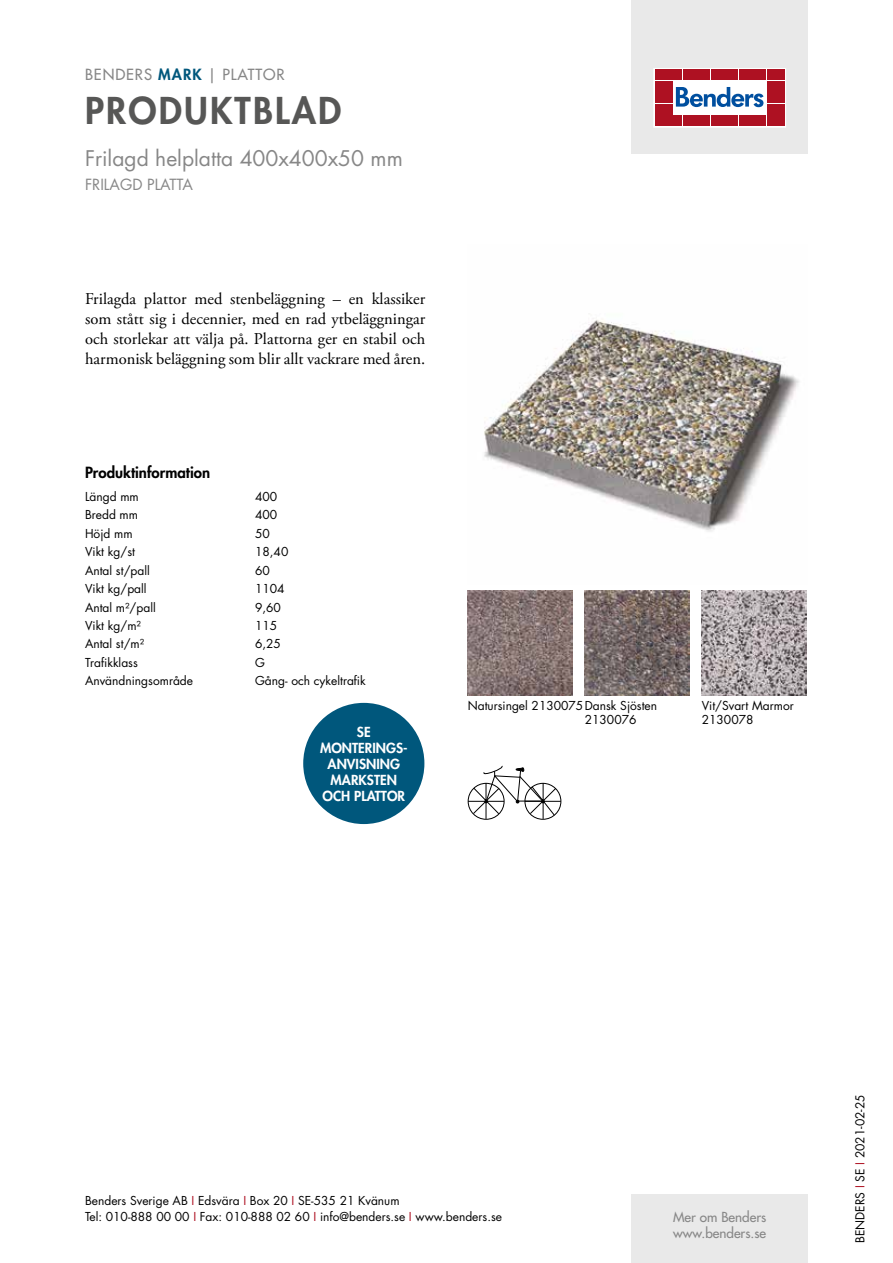
<style>
.page{position:relative;width:893px;height:1263px;background:#fff}
.page>*{position:absolute;margin:0;border:0;box-sizing:border-box;transform-origin:0 0}
.t1{font:800 36px "Futura Std";letter-spacing:.06em;color:#575756}
.t2{font:21px "Futura Std";color:#878787}
.t3{font:16.5px/19.8px "Adobe Garamond Pro";color:#000;text-align:justify}
.t4{font:500 15px "Futura Std";letter-spacing:.06em;color:#878787}
.t5{font:800 15px "Futura Std";color:#000}
.t6{font:15px "Futura Std";color:#878787}
.t7{font:800 13.5px/16.2px "Futura Std";color:#fff;text-align:center}
.t8{font:500 13.5px/16.2px "Futura Std";color:#878787}
.t9{font:12px/14.4px "Futura Std";color:#000}
.s1{font-weight:800;color:#00577c}
.s2{color:#ae1122}
</style>
<div class="page">
<div style="left:631px;top:0;width:177px;height:153px;background:#e9e9e9"></div>
<div style="left:631px;top:1195px;width:177px;height:68px;background:#e9e9e9"></div>
<svg style="left:656px;top:70px;width:128px;height:55px;background:#ebc5ca"></svg>
<div style="left:654px;top:68px;width:132px;height:59px;border:1px solid #fff"></div>
<div style="left:655px;top:70px;width:8px;height:10px;background:#ae1122"></div>
<div style="left:664px;top:70px;width:8px;height:10px;background:#ae1122"></div>
<div style="left:655px;top:81px;width:8px;height:10px;background:#ae1122"></div>
<div style="left:664px;top:81px;width:8px;height:10px;background:#ae1122"></div>
<div style="left:655px;top:93px;width:8px;height:10px;background:#ae1122"></div>
<div style="left:664px;top:93px;width:8px;height:10px;background:#ae1122"></div>
<div style="left:655px;top:104px;width:8px;height:11px;background:#ae1122"></div>
<div style="left:664px;top:104px;width:8px;height:11px;background:#ae1122"></div>
<div style="left:655px;top:116px;width:8px;height:10px;background:#ae1122"></div>
<div style="left:664px;top:116px;width:8px;height:10px;background:#ae1122"></div>
<div style="left:674px;top:70px;width:8px;height:10px;background:#ae1122"></div>
<div style="left:683px;top:70px;width:8px;height:10px;background:#ae1122"></div>
<div style="left:692px;top:70px;width:8px;height:10px;background:#ae1122"></div>
<div style="left:702px;top:70px;width:8px;height:10px;background:#ae1122"></div>
<div style="left:711px;top:70px;width:8px;height:10px;background:#ae1122"></div>
<div style="left:720px;top:70px;width:8px;height:10px;background:#ae1122"></div>
<div style="left:730px;top:70px;width:8px;height:10px;background:#ae1122"></div>
<div style="left:739px;top:70px;width:8px;height:10px;background:#ae1122"></div>
<div style="left:748px;top:70px;width:8px;height:10px;background:#ae1122"></div>
<div style="left:758px;top:70px;width:8px;height:10px;background:#ae1122"></div>
<div style="left:674px;top:116px;width:8px;height:10px;background:#ae1122"></div>
<div style="left:683px;top:116px;width:8px;height:10px;background:#ae1122"></div>
<div style="left:692px;top:116px;width:8px;height:10px;background:#ae1122"></div>
<div style="left:702px;top:116px;width:8px;height:10px;background:#ae1122"></div>
<div style="left:711px;top:116px;width:8px;height:10px;background:#ae1122"></div>
<div style="left:720px;top:116px;width:8px;height:10px;background:#ae1122"></div>
<div style="left:730px;top:116px;width:8px;height:10px;background:#ae1122"></div>
<div style="left:739px;top:116px;width:8px;height:10px;background:#ae1122"></div>
<div style="left:748px;top:116px;width:8px;height:10px;background:#ae1122"></div>
<div style="left:758px;top:116px;width:8px;height:10px;background:#ae1122"></div>
<div style="left:767px;top:70px;width:8px;height:10px;background:#ae1122"></div>
<div style="left:776px;top:70px;width:8px;height:10px;background:#ae1122"></div>
<div style="left:767px;top:81px;width:8px;height:10px;background:#ae1122"></div>
<div style="left:776px;top:81px;width:8px;height:10px;background:#ae1122"></div>
<div style="left:767px;top:93px;width:8px;height:10px;background:#ae1122"></div>
<div style="left:776px;top:93px;width:8px;height:10px;background:#ae1122"></div>
<div style="left:767px;top:104px;width:8px;height:11px;background:#ae1122"></div>
<div style="left:776px;top:104px;width:8px;height:11px;background:#ae1122"></div>
<div style="left:767px;top:116px;width:8px;height:10px;background:#ae1122"></div>
<div style="left:776px;top:116px;width:8px;height:10px;background:#ae1122"></div>
<svg style="left:676px;top:87px;width:87px;height:20px;background:#89add2"></svg>
<div style="left:303px;top:703px;width:121px;height:121px;background:#00577c;border-radius:50%"></div>
<img style="left:484px;top:318px;width:316px;height:214px">
<img style="left:468px;top:590px;width:105px;height:105px">
<img style="left:585px;top:590px;width:105px;height:105px">
<img style="left:702px;top:590px;width:105px;height:105px">
<svg style="left:468px;top:783px;width:36px;height:36px"></svg>
<div style="left:468px;top:783px;width:36px;height:37px;border:1px solid #000;border-radius:50%"></div>
<svg style="left:525px;top:783px;width:36px;height:36px"></svg>
<div style="left:524px;top:783px;width:37px;height:37px;border:1px solid #000;border-radius:50%"></div>
<hr style="left:525px;top:801px;width:36px;height:1px;background:#000">
<hr style="left:468px;top:801px;width:36px;height:1px;background:#000">
<svg style="left:473px;top:766px;width:83px;height:53px"></svg>
<p class="t4" style="left:85px;top:65px;width:201px">BENDERS <span class="s1">MARK</span> | PLATTOR</p>
<h1 class="t1" style="left:85px;top:87px;width:258px">PRODUKTBLAD</h1>
<h2 class="t2" style="left:85px;top:144px;width:319px">Frilagd helplatta 400x400x50 mm</h2>
<p class="t6" style="left:85px;top:175px;width:109px">FRILAGD PLATTA</p>
<h3 class="t3" style="left:85px;top:290px;width:342px">Frilagda plattor med stenbeläggning – en klassiker som stått sig i decennier, med en rad ytbeläggningar och storlekar att välja på. Plattorna ger en stabil och harmonisk beläggning som blir allt vackrare med åren.</h3>
<p class="t5" style="left:85px;top:463px;width:127px">Produktinformation</p>
<p class="t9" style="left:85px;top:490px;width:55px">Längd mm</p>
<p class="t9" style="left:255px;top:490px;width:24px">400</p>
<p class="t9" style="left:85px;top:508px;width:55px">Bredd mm</p>
<p class="t9" style="left:255px;top:508px;width:24px">400</p>
<p class="t9" style="left:85px;top:526px;width:49px">Höjd mm</p>
<p class="t9" style="left:255px;top:526px;width:16px">50</p>
<p class="t9" style="left:85px;top:545px;width:51px">Vikt kg/st</p>
<p class="t9" style="left:255px;top:545px;width:35px">18,40</p>
<p class="t9" style="left:85px;top:563px;width:66px">Antal st/pall</p>
<p class="t9" style="left:255px;top:563px;width:16px">60</p>
<p class="t9" style="left:85px;top:582px;width:63px">Vikt kg/pall</p>
<p class="t9" style="left:255px;top:582px;width:31px">1104</p>
<p class="t9" style="left:85px;top:600px;width:72px">Antal m²/pall</p>
<p class="t9" style="left:255px;top:600px;width:27px">9,60</p>
<p class="t9" style="left:85px;top:618px;width:57px">Vikt kg/m²</p>
<p class="t9" style="left:255px;top:618px;width:24px">115</p>
<p class="t9" style="left:85px;top:637px;width:61px">Antal st/m²</p>
<p class="t9" style="left:255px;top:637px;width:27px">6,25</p>
<p class="t9" style="left:85px;top:655px;width:54px">Trafikklass</p>
<p class="t9" style="left:255px;top:655px;width:11px">G</p>
<p class="t9" style="left:85px;top:674px;width:110px">Användningsområde</p>
<p class="t9" style="left:255px;top:674px;width:112px">Gång- och cykeltrafik</p>
<p class="t7" style="left:320px;top:723px;width:89px">SE<br>MONTERINGS-<br>ANVISNING<br>MARKSTEN<br>OCH PLATTOR</p>
<p class="t9" style="left:585px;top:698px;width:74px;text-indent:-117px">Natursingel 2130075Dansk Sjösten<br>2130076</p>
<p class="t9" style="left:702px;top:698px;width:94px">Vit/Svart Marmor<br>2130078</p>
<p class="t9" style="left:85px;top:1192px;width:418px;line-height:16.5px">Benders Sverige AB <span class="s2">I</span> Edsvära <span class="s2">I</span> Box 20 <span class="s2">I</span> SE-535 21 Kvänum<br>Tel: 010-888 00 00 <span class="s2">I</span> Fax: 010-888 02 60 <span class="s2">I</span> info@benders.se <span class="s2">I</span> www.benders.se</p>
<p class="t8" style="left:673px;top:1209px;width:95px">Mer om Benders www.benders.se</p>
<p class="t9" style="left:853px;top:1243px;width:150px;rotate:-90deg">BENDERS <span class="s2">I</span> SE <span class="s2">I</span> 2021-02-25</p>
</div>
